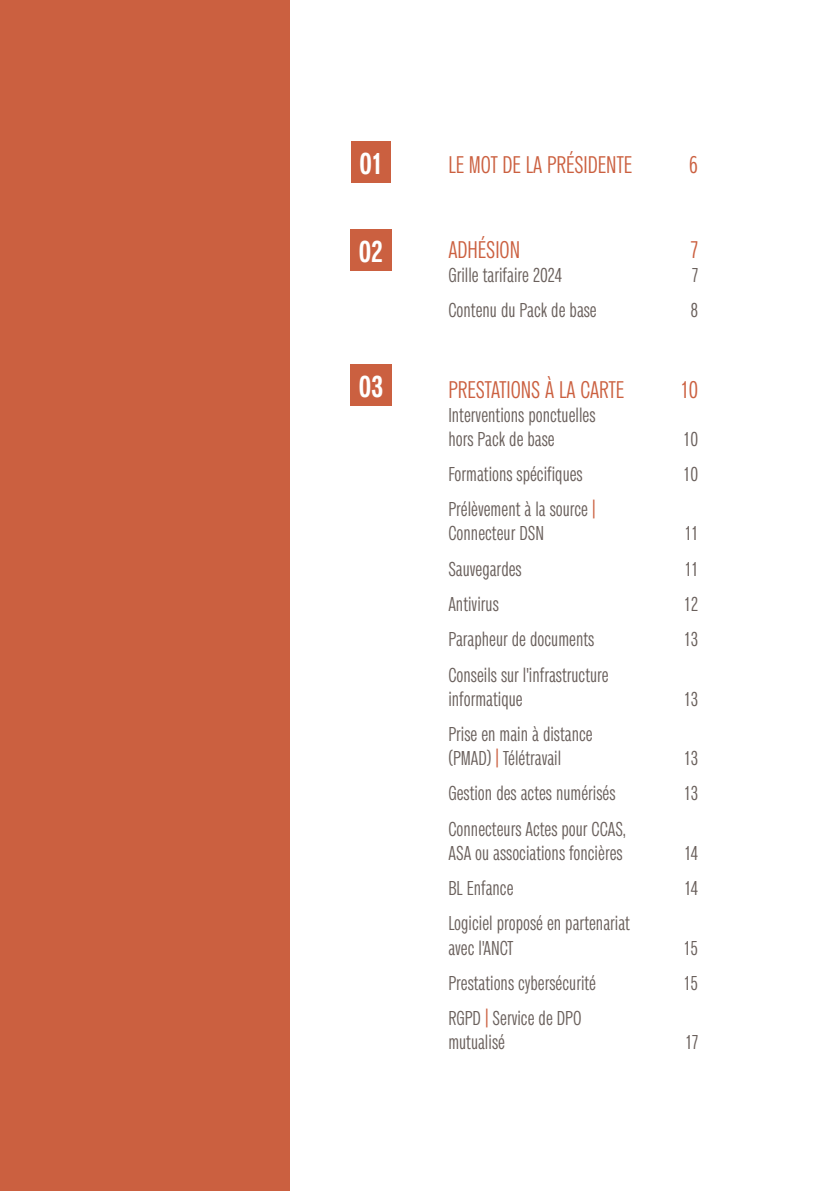
<style>
.page{position:relative;width:840px;height:1191px;background:#fff}
.page>*{position:absolute;margin:0;border:0;box-sizing:border-box;transform-origin:0 0}
.Style_de_paragraphe_3{font:30px "Sztos";color:#fff}
.Style_de_paragraphe_3-2{font:24px "Sztos";color:#cb6040}
.Style_de_paragraphe_3-3{font:20px/24px "Sztos";color:#6a605c}
.s1{color:#cb6040}
</style>
<div class="page">
<div style="left:351px;top:142px;width:39px;height:41px;background:#cb6040"></div>
<div style="left:350px;top:229px;width:41px;height:41px;background:#cb6040"></div>
<div style="left:350px;top:365px;width:41px;height:41px;background:#cb6040"></div>
<div style="left:0;top:0;width:289px;height:1191px;background:#cb6040"></div>
<p class="Style_de_paragraphe_3" style="left:359px;top:146px;width:24px">01</p>
<p class="Style_de_paragraphe_3-2" style="left:448px;top:150px;width:185px">LE MOT DE LA PRÉSIDENTE</p>
<p class="Style_de_paragraphe_3-2" style="left:689px;top:150px;width:10px">6</p>
<p class="Style_de_paragraphe_3" style="left:359px;top:234px;width:25px">02</p>
<p class="Style_de_paragraphe_3-2" style="left:448px;top:235px;width:73px">ADHÉSION</p>
<p class="Style_de_paragraphe_3-3" style="left:448px;top:263px;width:115px">Grille tarifaire 2024</p>
<p class="Style_de_paragraphe_3-3" style="left:448px;top:299px;width:150px">Contenu du Pack de base</p>
<p class="Style_de_paragraphe_3-2" style="left:690px;top:235px;width:9px">7</p>
<p class="Style_de_paragraphe_3-3" style="left:691px;top:263px;width:8px">7</p>
<p class="Style_de_paragraphe_3-3" style="left:690px;top:299px;width:9px">8</p>
<p class="Style_de_paragraphe_3" style="left:358px;top:369px;width:26px">03</p>
<p class="Style_de_paragraphe_3-2" style="left:448px;top:375px;width:177px">PRESTATIONS À LA CARTE</p>
<p class="Style_de_paragraphe_3-3" style="left:448px;top:403px;width:148px">Interventions ponctuelles hors Pack de base</p>
<p class="Style_de_paragraphe_3-3" style="left:448px;top:462px;width:136px">Formations spécifiques</p>
<p class="Style_de_paragraphe_3-3" style="left:448px;top:498px;width:149px">Prélèvement à la source <span class="s1">|<br></span>Connecteur DSN</p>
<p class="Style_de_paragraphe_3-3" style="left:448px;top:557px;width:75px">Sauvegardes</p>
<p class="Style_de_paragraphe_3-3" style="left:448px;top:592px;width:52px">Antivirus</p>
<p class="Style_de_paragraphe_3-3" style="left:448px;top:628px;width:147px">Parapheur de documents</p>
<p class="Style_de_paragraphe_3-3" style="left:448px;top:663px;width:162px">Conseils sur l'infrastructure informatique</p>
<p class="Style_de_paragraphe_3-3" style="left:448px;top:722px;width:146px">Prise en main à distance (PMAD) <span class="s1">|</span> Télétravail</p>
<p class="Style_de_paragraphe_3-3" style="left:448px;top:782px;width:168px">Gestion des actes numérisés</p>
<p class="Style_de_paragraphe_3-3" style="left:448px;top:817px;width:179px">Connecteurs Actes pour CCAS,<br>ASA ou associations foncières</p>
<p class="Style_de_paragraphe_3-3" style="left:448px;top:876px;width:67px">BL Enfance</p>
<p class="Style_de_paragraphe_3-3" style="left:448px;top:912px;width:183px">Logiciel proposé en partenariat avec l'ANCT</p>
<p class="Style_de_paragraphe_3-3" style="left:448px;top:971px;width:149px">Prestations cybersécurité</p>
<p class="Style_de_paragraphe_3-3" style="left:448px;top:1007px;width:135px">RGPD <span class="s1">|</span> Service de DPO mutualisé</p>
<p class="Style_de_paragraphe_3-2" style="left:680px;top:375px;width:19px">10</p>
<p class="Style_de_paragraphe_3-3" style="left:683px;top:427px;width:16px">10</p>
<p class="Style_de_paragraphe_3-3" style="left:683px;top:462px;width:16px">10</p>
<p class="Style_de_paragraphe_3-3" style="left:684px;top:522px;width:15px">11</p>
<p class="Style_de_paragraphe_3-3" style="left:684px;top:557px;width:15px">11</p>
<p class="Style_de_paragraphe_3-3" style="left:684px;top:592px;width:15px">12</p>
<p class="Style_de_paragraphe_3-3" style="left:683px;top:628px;width:15px">13</p>
<p class="Style_de_paragraphe_3-3" style="left:683px;top:687px;width:15px">13</p>
<p class="Style_de_paragraphe_3-3" style="left:683px;top:746px;width:15px">13</p>
<p class="Style_de_paragraphe_3-3" style="left:683px;top:782px;width:15px">13</p>
<p class="Style_de_paragraphe_3-3" style="left:684px;top:841px;width:15px">14</p>
<p class="Style_de_paragraphe_3-3" style="left:684px;top:876px;width:15px">14</p>
<p class="Style_de_paragraphe_3-3" style="left:683px;top:936px;width:16px">15</p>
<p class="Style_de_paragraphe_3-3" style="left:683px;top:971px;width:16px">15</p>
<p class="Style_de_paragraphe_3-3" style="left:685px;top:1031px;width:14px">17</p>
</div>
